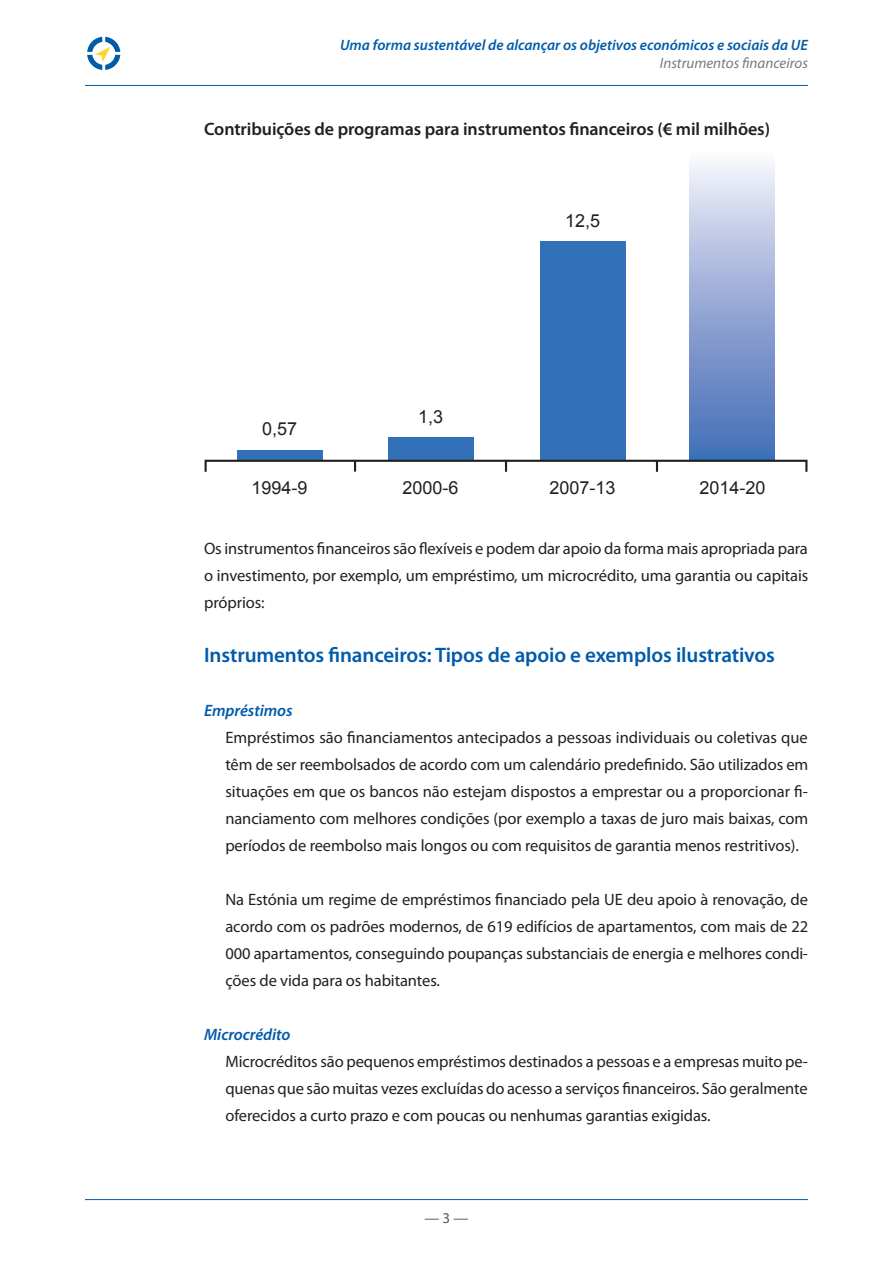
<style>
.page{position:relative;width:893px;height:1263px;background:#fff}
.page>*{position:absolute;margin:0;border:0;box-sizing:border-box;transform-origin:0 0}
.headline_2{font:600 21px "Myriad Pro";letter-spacing:-.005em;color:#015bab}
.headline_3{font:600 18px "Myriad Pro";letter-spacing:-.005em;color:#231f20}
.t1{font:18px "Arial";color:#231f20}
.running_text{font:16.5px/27px "Myriad Pro";letter-spacing:-.005em;color:#231f20;text-align:justify}
.running_text-2{font:italic 600 16.5px "Myriad Pro";letter-spacing:-.005em;color:#015bab}
.t2{font:italic 600 15px "Myriad Pro";color:#015bab}
.t3{font:italic 15px "Myriad Pro";color:#787a7d}
.t4{font:15px "Myriad Pro";color:#57585a}
</style>
<div class="page">
<hr style="left:85px;top:1199px;width:723px;height:1px;background:#015bab">
<hr style="left:85px;top:85px;width:723px;height:1px;background:#015bab">
<svg style="left:87px;top:37px;width:33px;height:33px"></svg>
<div style="left:237px;top:450px;width:85px;height:10px;background:#3270b7"></div>
<div style="left:388px;top:437px;width:85px;height:23px;background:#3270b7"></div>
<div style="left:540px;top:241px;width:85px;height:219px;background:#3270b7"></div>
<div style="left:690px;top:149px;width:85px;height:311px;background:linear-gradient(to bottom,#f8f5fb,#3d67b5)"></div>
<svg style="left:505px;top:463px;width:2px;height:7px"></svg>
<svg style="left:354px;top:463px;width:2px;height:7px"></svg>
<svg style="left:656px;top:463px;width:2px;height:7px"></svg>
<div style="left:205px;top:460px;width:602px;height:13px;border:2px solid #231f20"></div>
<p class="t2" style="left:340px;top:36px;width:469px">Uma forma sustentável de alcançar os objetivos económicos e sociais da UE</p>
<p class="t3" style="left:660px;top:53px;width:150px">Instrumentos financeiros</p>
<p class="headline_3" style="left:204px;top:119px;width:567px">Contribuições de programas para instrumentos financeiros (€ mil milhões)</p>
<p class="t1" style="left:262px;top:417px;width:37px">0,57</p>
<p class="t1" style="left:418px;top:405px;width:27px">1,3</p>
<p class="t1" style="left:565px;top:209px;width:37px">12,5</p>
<p class="t1" style="left:252px;top:476px;width:58px">1994-9</p>
<p class="t1" style="left:402px;top:476px;width:58px">2000-6</p>
<p class="t1" style="left:549px;top:476px;width:68px">2007-13</p>
<p class="t1" style="left:699px;top:476px;width:68px">2014-20</p>
<p class="running_text" style="left:204px;top:534px;width:606px">Os instrumentos financeiros são flexíveis e podem dar apoio da forma mais apropriada para o investimento, por exemplo, um empréstimo, um microcrédito, uma garantia ou capitais próprios:</p>
<p class="headline_2" style="left:204px;top:643px;width:572px">Instrumentos financeiros: Tipos de apoio e exemplos ilustrativos</p>
<p class="running_text-2" style="left:204px;top:701px;width:90px">Empréstimos</p>
<p class="running_text" style="left:225px;top:723px;width:584px">Empréstimos são financiamentos antecipados a pessoas individuais ou coletivas que têm de ser reembolsados de acordo com um calendário predefinido. São utilizados em situações em que os bancos não estejam dispostos a emprestar ou a proporcionar fi&shy;nanciamento com melhores condições (por exemplo a taxas de juro mais baixas, com períodos de reembolso mais longos ou com requisitos de garantia menos restritivos).</p>
<p class="running_text" style="left:225px;top:885px;width:584px">Na Estónia um regime de empréstimos financiado pela UE deu apoio à renovação, de acordo com os padrões modernos, de 619 edifícios de apartamentos, com mais de 22<br>000 apartamentos, conseguindo poupanças substanciais de energia e melhores condi&shy;ções de vida para os habitantes.</p>
<p class="running_text-2" style="left:204px;top:1025px;width:88px">Microcrédito</p>
<p class="running_text" style="left:225px;top:1047px;width:584px">Microcréditos são pequenos empréstimos destinados a pessoas e a empresas muito pe&shy;quenas que são muitas vezes excluídas do acesso a serviços financeiros. São geralmente oferecidos a curto prazo e com poucas ou nenhumas garantias exigidas.</p>
<p class="t4" style="left:424px;top:1209px;width:46px">— 3 —</p>
</div>
